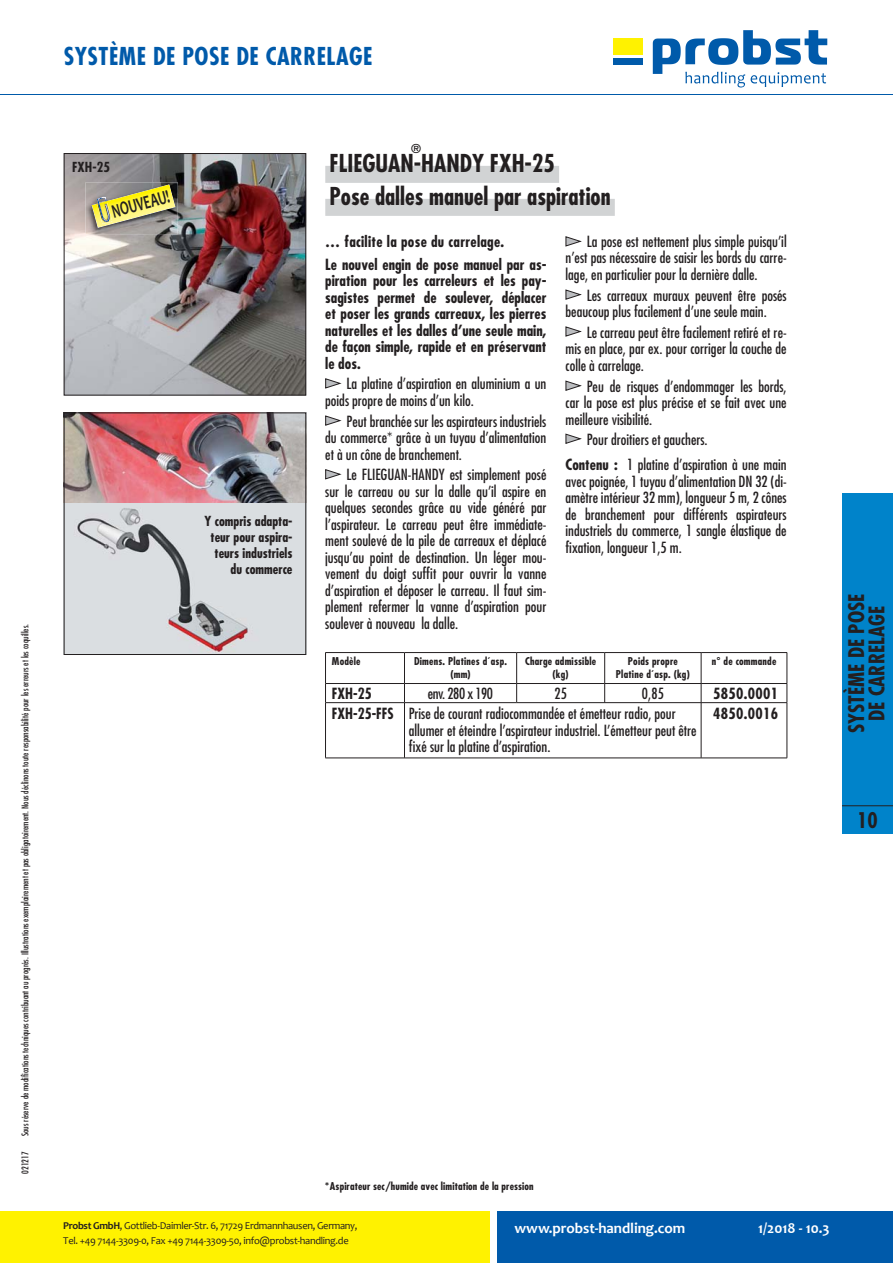
<style>
.page{position:relative;width:893px;height:1263px;background:#fff}
.page>*{position:absolute;margin:0;border:0;box-sizing:border-box;transform-origin:0 0}
.t1{font:700 condensed 24px/33px "Futura";color:#231f20}
.t2{font:700 condensed 24px "Futura";letter-spacing:.02em;color:#005aaa}
.t3{font:700 condensed 21px/20.2px "Futura";color:#231f20;text-align:center}
.t4{font:700 19.5px "Candara";color:#231f20;scale:.65 1}
.t5{font:condensed 15px/16.5px "Futura";color:#231f20;text-align:justify}
.t6{font:700 condensed 15px/16.5px "Futura";color:#231f20}
.t7{font:700 15px "Candara";letter-spacing:-.005em;color:#fff}
.t8{font:700 condensed 15px "Futura";letter-spacing:.02em;color:#231f20}
.t9{font:condensed 15px "Futura";letter-spacing:-.03em;color:#231f20}
.t10{font:700 condensed 15px "Futura";color:#231f20;scale:.95 1}
.t11{font:700 condensed 13.5px/16.2px "Futura";color:#231f20;text-align:right}
.t12{font:700 condensed 12px "Futura";color:#231f20}
.t13{font:700 condensed 10.5px/12.6px "Futura";letter-spacing:.02em;color:#231f20;text-align:center}
.t14{font:10.5px/15.1px "Candara";letter-spacing:-.03em;color:#231f20}
.t15{font:condensed 9px "Futura";color:#231f20}
.s1{font-weight:700}
</style>
<div class="page">
<img style="left:66px;top:155px;width:238px;height:239px">
<div style="left:64px;top:153px;width:242px;height:243px;border:1px solid #231f20"></div>
<div style="left:497px;top:1212px;width:396px;height:51px;background:#005aaa"></div>
<div style="left:0;top:1212px;width:489px;height:51px;background:#fff200"></div>
<div style="left:614px;top:38px;width:29px;height:17px;background:#fff200"></div>
<div style="left:614px;top:58px;width:29px;height:7px;background:#005aaa"></div>
<svg style="left:653px;top:30px;width:175px;height:57px"></svg>
<div style="left:842px;top:493px;width:51px;height:340px;background:#0083ca"></div>
<hr style="left:842px;top:806px;width:51px;height:1px;background:#231f20">
<hr style="left:0;top:94px;width:893px;height:1px;background:#005aaa">
<img style="left:66px;top:415px;width:238px;height:238px">
<div style="left:64px;top:413px;width:242px;height:242px;border:1px solid #231f20"></div>
<hr style="left:325px;top:652px;width:79px;height:1px;background:#231f20">
<hr style="left:325px;top:653px;width:1px;height:30px;background:#231f20">
<hr style="left:404px;top:652px;width:113px;height:1px;background:#231f20">
<hr style="left:404px;top:653px;width:1px;height:30px;background:#231f20">
<hr style="left:517px;top:652px;width:88px;height:1px;background:#231f20">
<hr style="left:516px;top:653px;width:1px;height:30px;background:#231f20">
<hr style="left:605px;top:652px;width:96px;height:1px;background:#231f20">
<hr style="left:604px;top:653px;width:1px;height:30px;background:#231f20">
<hr style="left:701px;top:652px;width:86px;height:1px;background:#231f20">
<hr style="left:701px;top:653px;width:1px;height:30px;background:#231f20">
<hr style="left:787px;top:653px;width:1px;height:30px;background:#231f20">
<hr style="left:325px;top:683px;width:79px;height:1px;background:#231f20">
<svg style="left:325px;top:684px;width:1px;height:18px"></svg>
<hr style="left:404px;top:683px;width:113px;height:1px;background:#231f20">
<svg style="left:404px;top:684px;width:1px;height:18px"></svg>
<hr style="left:517px;top:683px;width:88px;height:1px;background:#231f20">
<svg style="left:516px;top:684px;width:1px;height:18px"></svg>
<hr style="left:605px;top:683px;width:96px;height:1px;background:#231f20">
<svg style="left:604px;top:684px;width:1px;height:18px"></svg>
<hr style="left:701px;top:683px;width:86px;height:1px;background:#231f20">
<svg style="left:701px;top:684px;width:1px;height:18px"></svg>
<svg style="left:787px;top:684px;width:1px;height:18px"></svg>
<hr style="left:325px;top:702px;width:79px;height:1px;background:#231f20">
<hr style="left:325px;top:703px;width:1px;height:55px;background:#231f20">
<hr style="left:404px;top:702px;width:113px;height:1px;background:#231f20">
<hr style="left:404px;top:703px;width:1px;height:55px;background:#231f20">
<hr style="left:517px;top:702px;width:270px;height:1px;background:#231f20">
<hr style="left:701px;top:703px;width:1px;height:55px;background:#231f20">
<hr style="left:787px;top:703px;width:1px;height:55px;background:#231f20">
<hr style="left:325px;top:758px;width:462px;height:1px;background:#231f20">
<svg style="left:565px;top:236px;width:17px;height:11px"></svg>
<svg style="left:325px;top:378px;width:17px;height:11px"></svg>
<svg style="left:325px;top:415px;width:17px;height:11px"></svg>
<svg style="left:325px;top:469px;width:17px;height:11px"></svg>
<svg style="left:565px;top:289px;width:17px;height:11px"></svg>
<svg style="left:565px;top:326px;width:17px;height:11px"></svg>
<svg style="left:565px;top:380px;width:17px;height:11px"></svg>
<svg style="left:565px;top:433px;width:17px;height:11px"></svg>
<div style="left:325px;top:166px;width:234px;height:17px;background:#d1d3d4"></div>
<div style="left:325px;top:199px;width:290px;height:17px;background:#d1d3d4"></div>
<img style="left:86px;top:182px;width:92px;height:52px">
<svg style="left:92px;top:184px;width:83px;height:44px;background:#bfb96e"></svg>
<p class="t15" style="left:21px;top:1136px;width:514px;rotate:-90deg">Sous réserve de modifications techniques contribuant au progrés. Illustrations exemplairement et pas obligatoirement. Nous déclinons toute responsabilité pour les erreurs et les coquilles.</p>
<p class="t15" style="left:21px;top:1174px;width:24px;rotate:-90deg">021217</p>
<h1 class="t2" style="left:64px;top:45px;width:310px">SYSTÈME DE POSE DE CARRELAGE</h1>
<p class="t11" style="left:72px;top:161px;width:39px">FXH-25</p>
<h3 class="t4" style="left:110px;top:204px;width:92px;rotate:-15deg">NOUVEAU!</h3>
<p class="t11" style="left:205px;top:514px;width:89px">Y compris adapta&shy;teur pour aspira&shy;teurs industriels du commerce</p>
<p class="t12" style="left:411px;top:143px;width:11px">®</p>
<h1 class="t1" style="left:329px;top:149px;width:282px">FLIEGUAN-HANDY FXH-25<br>Pose dalles manuel par aspiration</h1>
<p class="t6" style="left:325px;top:231px;width:223px;line-height:23px">… facilite la pose du carrelage.<br>Le nouvel engin de pose manuel par as-</p>
<p class="t6" style="left:325px;top:274px;width:223px;text-align:justify">piration pour les carreleurs et les pay&shy;sagistes permet de soulever, déplacer et poser les grands carreaux, les pierres naturelles et les dalles d’une seule main, de façon simple, rapide et en préservant le dos.</p>
<p class="t5" style="left:325px;top:377px;width:223px;text-indent:21px">La platine d’aspiration en aluminium a un poids propre de moins d’un kilo.</p>
<p class="t5" style="left:325px;top:414px;width:223px;text-indent:21px">Peut branchée sur les aspirateurs industriels du commerce* grâce à un tuyau d’alimentation et à un cône de branchement.</p>
<p class="t5" style="left:325px;top:468px;width:223px;text-indent:21px">Le FLIEGUAN-HANDY est simplement posé sur le carreau ou sur la dalle qu’il aspire en quelques secondes grâce au vide généré par l’aspirateur. Le carreau peut être immédiate&shy;ment soulevé de la pile de carreaux et déplacé jusqu’au point de destination. Un léger mou&shy;vement du doigt suffit pour ouvrir la vanne d’aspiration et déposer le carreau. Il faut sim&shy;plement refermer la vanne d’aspiration pour soulever à nouveau la dalle.</p>
<p class="t5" style="left:565px;top:234px;width:223px;text-indent:21px">La pose est nettement plus simple puisqu’il n’est pas nécessaire de saisir les bords du carre&shy;lage, en particulier pour la dernière dalle.</p>
<p class="t5" style="left:565px;top:288px;width:223px;text-indent:21px">Les carreaux muraux peuvent être posés beaucoup plus facilement d’une seule main.</p>
<p class="t5" style="left:565px;top:325px;width:223px;text-indent:21px">Le carreau peut être facilement retiré et re&shy;mis en place, par ex. pour corriger la couche de colle à carrelage.</p>
<p class="t5" style="left:565px;top:379px;width:223px;text-indent:21px">Peu de risques d’endommager les bords, car la pose est plus précise et se fait avec une meilleure visibilité.</p>
<p class="t5" style="left:565px;top:428px;width:223px;line-height:25px;text-indent:21px">Pour droitiers et gauchers.<br><span class="s1">Contenu :</span> 1 platine d’aspiration à une main</p>
<p class="t5" style="left:565px;top:474px;width:223px">avec poignée, 1 tuyau d’alimentation DN 32 (di&shy;amètre intérieur 32 mm), longueur 5 m, 2 cônes de branchement pour différents aspirateurs industriels du commerce, 1 sangle élastique de fixation, longueur 1,5 m.</p>
<p class="t13" style="left:332px;top:656px;width:30px">Modèle</p>
<p class="t13" style="left:414px;top:656px;width:94px">Dimens. Platines d´asp. (mm)</p>
<p class="t13" style="left:525px;top:656px;width:73px">Charge admissible (kg)</p>
<p class="t13" style="left:616px;top:656px;width:75px">Poids propre<br>Platine d´asp. (kg)</p>
<p class="t13" style="left:712px;top:656px;width:66px">n° de commande</p>
<p class="t10" style="left:332px;top:687px;width:43px">FXH-25</p>
<p class="t9" style="left:428px;top:687px;width:67px">env. 280 x 190</p>
<p class="t5" style="left:554px;top:687px;width:14px">25</p>
<p class="t5" style="left:642px;top:687px;width:24px">0,85</p>
<p class="t8" style="left:713px;top:687px;width:66px">5850.0001</p>
<p class="t5" style="left:409px;top:707px;width:289px;text-align:left;text-indent:-77px"><span class="s1">FXH-25-FFS</span> Prise de courant radiocommandée et émetteur radio, pour allumer et éteindre l’aspirateur industriel. L’émetteur peut être fixé sur la platine d’aspiration.</p>
<p class="t8" style="left:713px;top:707px;width:66px">4850.0016</p>
<h2 class="t3" style="left:848px;top:733px;width:141px;rotate:-90deg">SYSTÈME DE POSE<br>DE CARRELAGE</h2>
<h2 class="t3" style="left:857px;top:812px;width:22px">10</h2>
<p class="t13" style="left:325px;top:1181px;width:210px">*Aspirateur sec/humide avec limitation de la pression</p>
<p class="t14" style="left:63px;top:1218px;width:296px"><span class="s1">Probst GmbH</span>, Gottlieb-Daimler-Str. 6, 71729 Erdmannhausen, Germany,<br>Tel. +49 7144-3309-0, Fax +49 7144-3309-50, info@probst-handling.de</p>
<p class="t7" style="left:514px;top:1222px;width:172px">www.probst-handling.com</p>
<p class="t7" style="left:758px;top:1222px;width:73px">1/2018 - 10.3</p>
</div>
